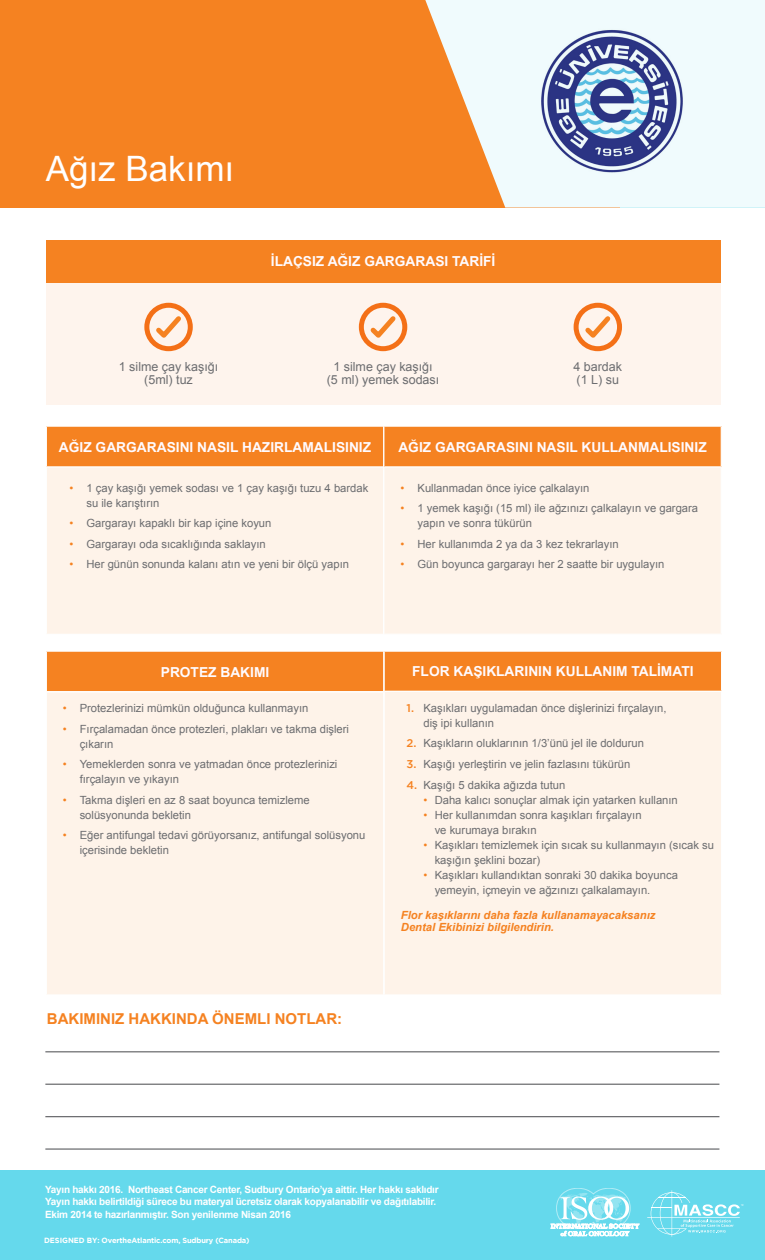
<style>
.page{position:relative;width:765px;height:1260px;background:#fff}
.page>*{position:absolute;margin:0;border:0;box-sizing:border-box;transform-origin:0 0}
.t1{font:35px "Arial";color:#fff}
.t2{font:700 15px "Arial";color:#f58221}
.t3{font:700 13.75px "Arial";color:#fffbff}
.t4{font:12.5px "Arial";color:#6c6d70}
.t5{font:11.25px/15px "Arial";color:#6c6d70}
.t6{font:italic 700 11.25px "Arial";color:#f58221}
.t7{font:700 10px "Arial";letter-spacing:-.025em;color:#fff}
.t8{font:700 7.5px "Gotham";letter-spacing:-.02em;color:#fff}
.s1{color:#f58221}
.s2{font-family:"Gotham";font-weight:500;color:#f58221}
</style>
<div class="page">
<div style="left:0;top:0;width:619px;height:208px;background:#f58221"></div>
<svg style="left:425px;top:0;width:340px;height:208px;fill:#f0fbfd"></svg>
<img style="left:538px;top:24px;width:148px;height:151px">
<div style="left:46px;top:241px;width:675px;height:164px;background:#fef4ed"></div>
<div style="left:46px;top:241px;width:675px;height:42px;background:#f58221"></div>
<div style="left:144px;top:303px;width:49px;height:48px;border:5px solid #f47017;border-radius:50%"></div>
<svg style="left:152px;top:312px;width:34px;height:31px"></svg>
<div style="left:359px;top:303px;width:48px;height:48px;border:5px solid #f47017;border-radius:50%"></div>
<svg style="left:366px;top:312px;width:34px;height:31px"></svg>
<div style="left:574px;top:303px;width:48px;height:48px;border:5px solid #f47017;border-radius:50%"></div>
<svg style="left:581px;top:312px;width:34px;height:31px"></svg>
<div style="left:46px;top:426px;width:338px;height:41px;background:#f58221"></div>
<div style="left:46px;top:467px;width:338px;height:167px;background:#fef3e9"></div>
<hr style="left:46px;top:426px;width:338px;height:1px;background:#fff">
<hr style="left:46px;top:427px;width:1px;height:40px;background:#fff">
<hr style="left:46px;top:467px;width:1px;height:167px;background:#fff">
<hr style="left:47px;top:466px;width:337px;height:2px;background:#fff">
<div style="left:384px;top:426px;width:337px;height:41px;background:#f58221"></div>
<div style="left:384px;top:467px;width:337px;height:167px;background:#fef3e9"></div>
<hr style="left:383px;top:426px;width:339px;height:1px;background:#fff">
<hr style="left:383px;top:427px;width:1px;height:40px;background:#fff">
<hr style="left:383px;top:467px;width:1px;height:167px;background:#fff">
<hr style="left:384px;top:466px;width:338px;height:2px;background:#fff">
<hr style="left:45px;top:1051px;width:674px;height:1px;background:#6c6d70">
<hr style="left:45px;top:1084px;width:674px;height:1px;background:#6c6d70">
<hr style="left:45px;top:1116px;width:674px;height:1px;background:#6c6d70">
<hr style="left:45px;top:1148px;width:674px;height:2px;background:#6c6d70">
<div style="left:46px;top:651px;width:338px;height:41px;background:#f58221"></div>
<div style="left:46px;top:692px;width:338px;height:303px;background:#fef3e9"></div>
<hr style="left:46px;top:650px;width:338px;height:2px;background:#fff">
<hr style="left:46px;top:652px;width:1px;height:40px;background:#fff">
<hr style="left:46px;top:692px;width:1px;height:302px;background:#fff">
<hr style="left:383px;top:652px;width:1px;height:39px;background:#fff">
<hr style="left:47px;top:691px;width:337px;height:2px;background:#fff">
<hr style="left:383px;top:693px;width:1px;height:301px;background:#fff">
<hr style="left:46px;top:994px;width:338px;height:2px;background:#fff">
<div style="left:384px;top:651px;width:338px;height:40px;background:#f58221"></div>
<div style="left:384px;top:691px;width:338px;height:304px;background:#fef3e9"></div>
<hr style="left:384px;top:650px;width:338px;height:2px;background:#fff">
<hr style="left:384px;top:652px;width:1px;height:39px;background:#fff">
<hr style="left:384px;top:691px;width:1px;height:303px;background:#fff">
<hr style="left:721px;top:652px;width:1px;height:39px;background:#fff">
<hr style="left:385px;top:691px;width:337px;height:1px;background:#fff">
<hr style="left:721px;top:692px;width:1px;height:302px;background:#fff">
<hr style="left:384px;top:994px;width:338px;height:2px;background:#fff">
<div style="left:0;top:1170px;width:765px;height:90px;background:#65d9ec"></div>
<hr style="left:647px;top:1217px;width:93px;height:1px;background:#fff">
<svg style="left:651px;top:1190px;width:92px;height:47px"></svg>
<svg style="left:551px;top:1188px;width:88px;height:48px"></svg>
<p class="t1" style="left:46px;top:145px;width:190px">Ağız Bakımı</p>
<p class="t4" style="left:119px;top:359px;width:101px">1 silme çay kaşığı</p>
<p class="t4" style="left:144px;top:371px;width:50px">(5ml) tuz</p>
<p class="t3" style="left:271px;top:252px;width:226px">İLAÇSIZ AĞIZ GARGARASI TARİFİ</p>
<p class="t4" style="left:333px;top:359px;width:101px">1 silme çay kaşığı</p>
<p class="t4" style="left:327px;top:371px;width:114px">(5 ml) yemek sodası</p>
<p class="t4" style="left:574px;top:359px;width:50px">4 bardak</p>
<p class="t4" style="left:577px;top:371px;width:44px">(1 L) su</p>
<p class="t3" style="left:59px;top:438px;width:314px">AĞIZ GARGARASINI NASIL HAZIRLAMALISINIZ</p>
<p class="t3" style="left:398px;top:438px;width:310px">AĞIZ GARGARASINI NASIL KULLANMALISINIZ</p>
<p class="t5" style="left:86px;top:480px;width:284px;text-indent:-17px"><span class="s1">•</span> 1 çay kaşığı yemek sodası ve 1 çay kaşığı tuzu 4 bardak su ile karıştırın</p>
<p class="t5" style="left:70px;top:516px;width:203px"><span class="s1">•</span> Gargarayı kapaklı bir kap içine koyun</p>
<p class="t5" style="left:70px;top:536px;width:198px"><span class="s1">•</span> Gargarayı oda sıcaklığında saklayın</p>
<p class="t5" style="left:70px;top:557px;width:281px"><span class="s1">•</span> Her günün sonunda kalanı atın ve yeni bir ölçü yapın</p>
<p class="t5" style="left:401px;top:480px;width:190px"><span class="s1">•</span> Kullanmadan önce iyice çalkalayın</p>
<p class="t5" style="left:418px;top:501px;width:282px;text-indent:-17px"><span class="s1">•</span> 1 yemek kaşığı (15 ml) ile ağzınızı çalkalayın ve gargara yapın ve sonra tükürün</p>
<p class="t5" style="left:401px;top:536px;width:220px"><span class="s1">•</span> Her kullanımda 2 ya da 3 kez tekrarlayın</p>
<p class="t5" style="left:401px;top:557px;width:265px"><span class="s1">•</span> Gün boyunca gargarayı her 2 saatte bir uygulayın</p>
<p class="t3" style="left:161px;top:663px;width:110px">PROTEZ BAKIMI</p>
<p class="t5" style="left:63px;top:701px;width:247px"><span class="s1">•</span> Protezlerinizi mümkün olduğunca kullanmayın</p>
<p class="t5" style="left:80px;top:721px;width:271px;text-indent:-17px"><span class="s1">•</span> Fırçalamadan önce protezleri, plakları ve takma dişleri çıkarın</p>
<p class="t5" style="left:80px;top:757px;width:259px;text-indent:-17px"><span class="s1">•</span> Yemeklerden sonra ve yatmadan önce protezlerinizi fırçalayın ve yıkayın</p>
<p class="t5" style="left:80px;top:792px;width:232px;text-indent:-17px"><span class="s1">•</span> Takma dişleri en az 8 saat boyunca temizleme solüsyonunda bekletin</p>
<p class="t5" style="left:80px;top:828px;width:287px;text-indent:-17px"><span class="s1">•</span> Eğer antifungal tedavi görüyorsanız, antifungal solüsyonu içerisinde bekletin</p>
<p class="t2" style="left:47px;top:1009px;width:297px">BAKIMINIZ HAKKINDA ÖNEMLI NOTLAR:</p>
<p class="t3" style="left:412px;top:662px;width:283px">FLOR KAŞIKLARININ KULLANIM TALİMATI</p>
<p class="t5" style="left:423px;top:700px;width:245px;text-indent:-17px"><span class="s2">1.</span> Kaşıkları uygulamadan önce dişlerinizi fırçalayın, diş ipi kullanın</p>
<p class="t5" style="left:407px;top:736px;width:239px"><span class="s2">2.</span> Kaşıkların oluklarının 1/3’ünü jel ile doldurun</p>
<p class="t5" style="left:407px;top:757px;width:225px"><span class="s2">3.</span> Kaşığı yerleştirin ve jelin fazlasını tükürün</p>
<p class="t5" style="left:407px;top:777px;width:160px"><span class="s2">4.</span> Kaşığı 5 dakika ağızda tutun</p>
<p class="t5" style="left:423px;top:792px;width:256px"><span class="s1">•</span> Daha kalıcı sonuçlar almak için yatarken kullanın</p>
<p class="t5" style="left:435px;top:807px;width:208px;text-indent:-11px"><span class="s1">•</span> Her kullanımdan sonra kaşıkları fırçalayın ve kurumaya bırakın</p>
<p class="t5" style="left:435px;top:837px;width:281px;text-indent:-11px"><span class="s1">•</span> Kaşıkları temizlemek için sıcak su kullanmayın (sıcak su kaşığın şeklini bozar)</p>
<p class="t5" style="left:435px;top:867px;width:245px;text-indent:-11px"><span class="s1">•</span> Kaşıkları kullandıktan sonraki 30 dakika boyunca yemeyin, içmeyin ve ağzınızı çalkalamayın.</p>
<p class="t6" style="left:401px;top:907px;width:256px">Flor kaşıklarını daha fazla kullanamayacaksanız</p>
<p class="t6" style="left:401px;top:920px;width:155px">Dental Ekibinizi bilgilendirin.</p>
<p class="t7" style="left:45px;top:1183px;width:395px">Yayın hakkı 2016. Northeast Cancer Center, Sudbury Ontario’ya aittir. Her hakkı saklıdır</p>
<p class="t7" style="left:45px;top:1195px;width:393px">Yayın hakkı belirtildiği sürece bu materyal ücretsiz olarak kopyalanabilir ve dağıtılabilir.</p>
<p class="t7" style="left:45px;top:1208px;width:248px">Ekim 2014 te hazırlanmıştır. Son yenilenme Nisan 2016</p>
<p class="t8" style="left:44px;top:1236px;width:207px">DESIGNED BY: OvertheAtlantic.com, Sudbury (Canada)</p>
</div>
